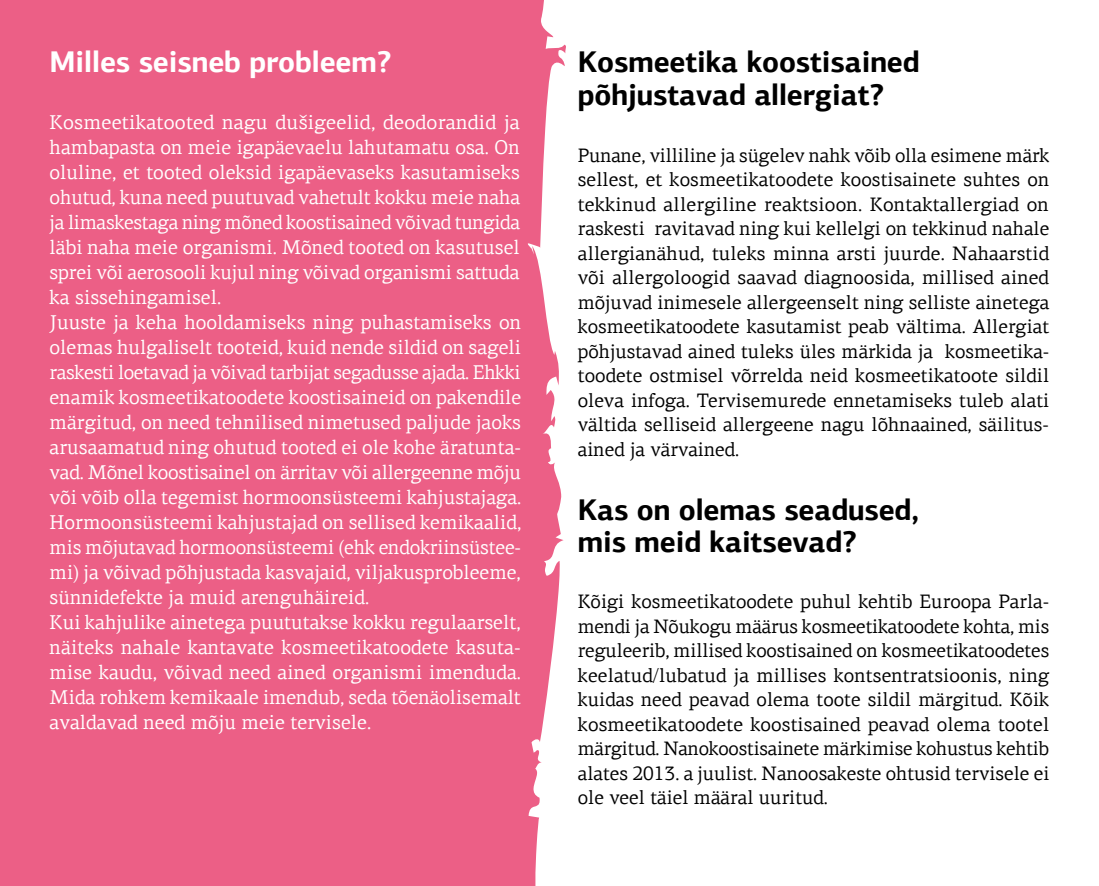
<style>
.page{position:relative;width:1099px;height:886px;background:#fff}
.page>*{position:absolute;margin:0;border:0;box-sizing:border-box;transform-origin:0 0}
.t1{font:700 30px/32.5px "PF Agora Sans Pro";letter-spacing:-.005em;color:#000}
.t2{font:700 30px "PF Agora Sans Pro";letter-spacing:-.005em;color:#fff}
.t3{font:20px/25px "PF Agora Serif Pro";color:#fff}
.t4{font:19.5px/24.5px "PF Agora Serif Pro";color:#000;text-align:justify}
</style>
<div class="page">
<div style="left:235px;top:0;width:331px;height:886px;background:#ec5f86"></div>
<div style="left:0;top:0;width:235px;height:886px;background:#ec5f86"></div>
<h1 class="t2" style="left:50px;top:43px;width:343px">Milles seisneb probleem?</h1>
<p class="t3" style="left:50px;top:110px;width:473px">Kosmeetikatooted nagu dušigeelid, deodorandid ja hambapasta on meie igapäevaelu lahutamatu osa. On oluline, et tooted oleksid igapäevaseks kasutamiseks ohutud, kuna need puutuvad vahetult kokku meie naha ja limaskestaga ning mõned koostisained võivad tungida läbi naha meie organismi. Mõned tooted on kasutusel sprei või aerosooli kujul ning võivad organismi sattuda ka sissehingamisel.<br>Juuste ja keha hooldamiseks ning puhastamiseks on olemas hulgaliselt tooteid, kuid nende sildid on sageli raskesti loetavad ja võivad tarbijat segadusse ajada. Ehkki enamik kosmeetikatoodete koostisaineid on pakendile märgitud, on need tehnilised nimetused paljude jaoks arusaamatud ning ohutud tooted ei ole kohe äratunta&shy;vad. Mõnel koostisainel on ärritav või allergeenne mõju või võib olla tegemist hormoonsüsteemi kahjustajaga.<br>Hormoonsüsteemi kahjustajad on sellised kemikaalid, mis mõjutavad hormoonsüsteemi (ehk endokriinsüstee&shy;mi) ja võivad põhjustada kasvajaid, viljakusprobleeme, sünnidefekte ja muid arenguhäireid.<br>Kui kahjulike ainetega puututakse kokku regulaarselt, näiteks nahale kantavate kosmeetikatoodete kasuta&shy;mise kaudu, võivad need ained organismi imenduda.<br>Mida rohkem kemikaale imendub, seda tõenäolisemalt avaldavad need mõju meie tervisele.</p>
<h1 class="t1" style="left:578px;top:45px;width:343px">Kosmeetika koostisained põhjustavad allergiat?</h1>
<p class="t4" style="left:578px;top:143px;width:473px">Punane, villiline ja sügelev nahk võib olla esimene märk sellest, et kosmeetikatoodete koostisainete suhtes on tekkinud allergiline reaktsioon. Kontaktallergiad on raskesti ravitavad ning kui kellelgi on tekkinud nahale allergianähud, tuleks minna arsti juurde. Nahaarstid või allergoloogid saavad diagnoosida, millised ained mõjuvad inimesele allergeenselt ning selliste ainetega kosmeetikatoodete kasutamist peab vältima. Allergiat põhjustavad ained tuleks üles märkida ja kosmeetika&shy;toodete ostmisel võrrelda neid kosmeetikatoote sildil oleva infoga. Tervisemurede ennetamiseks tuleb alati vältida selliseid allergeene nagu lõhnaained, säilitus&shy;ained ja värvained.</p>
<h1 class="t1" style="left:578px;top:493px;width:343px">Kas on olemas seadused, mis meid kaitsevad?</h1>
<p class="t4" style="left:578px;top:589px;width:473px">Kõigi kosmeetikatoodete puhul kehtib Euroopa Parla&shy;mendi ja Nõukogu määrus kosmeetikatoodete kohta, mis reguleerib, millised koostisained on kosmeetikatoodetes keelatud/lubatud ja millises kontsentratsioonis, ning kuidas need peavad olema toote sildil märgitud. Kõik kosmeetikatoodete koostisained peavad olema tootel märgitud. Nanokoostisainete märkimise kohustus kehtib alates 2013. a juulist. Nanoosakeste ohtusid tervisele ei ole veel täiel määral uuritud.</p>
</div>
